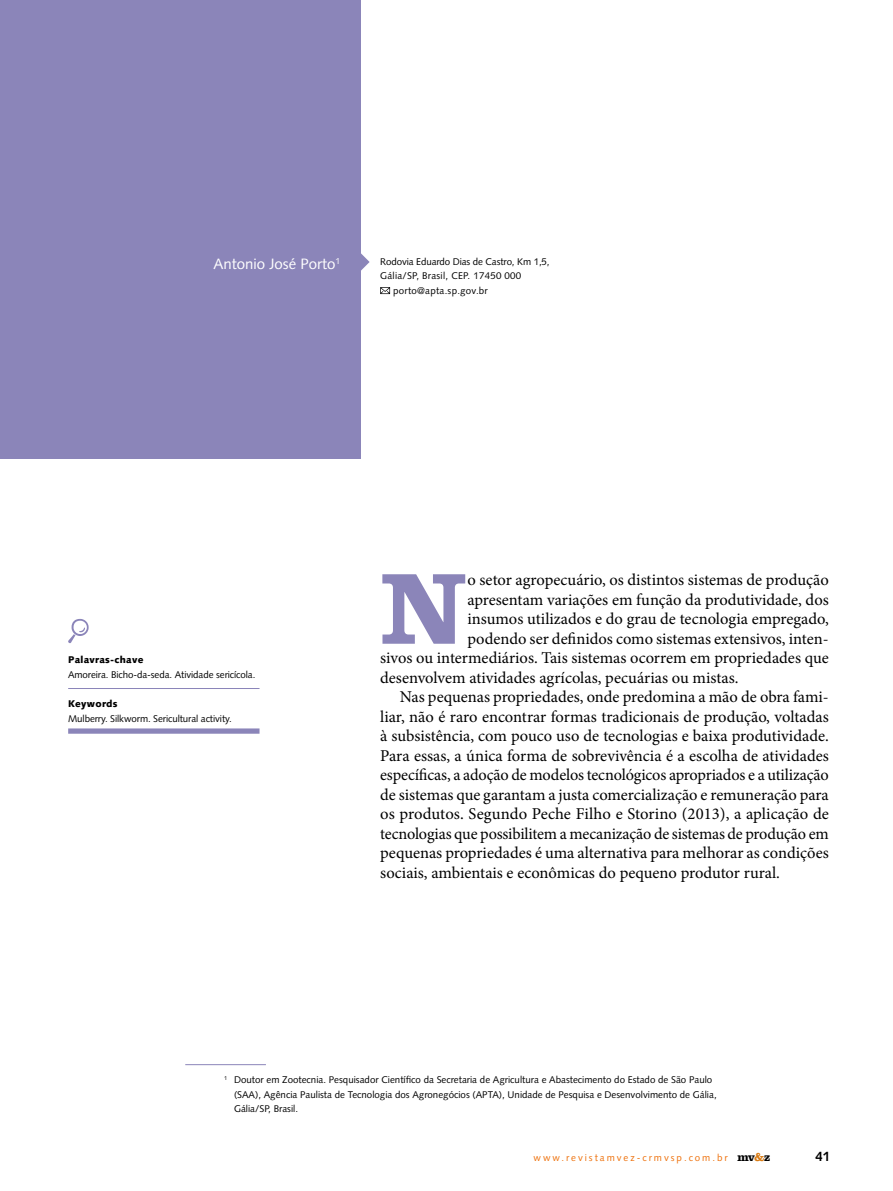
<style>
.page{position:relative;width:893px;height:1191px;background:#fff}
.page>*{position:absolute;margin:0;border:0;box-sizing:border-box;transform-origin:0 0}
.t1{font:700 104.7px "Clarendon LT Std";color:#8b85b9}
.t2{font:16.5px "Minion Pro";color:#000}
.t3{font:15px "Syntax LT Std";color:#fff}
.t4{font:700 13.5px "Syntax LT Std";color:#000}
.t5{font:9.75px/14.7px "Syntax LT Std";color:#000}
.t6{font:9.75px "Syntax LT Std";letter-spacing:.025em;color:#000}
.t7{font:9.75px "Syntax LT Std";letter-spacing:.2em;color:#ee710c}
.t8{font:900 9.75px "Syntax LT Std";letter-spacing:.025em;color:#000}
.s1{font-family:"Clarendon LT Std";font-weight:700;font-size:12px;color:#000}
.s2{font-family:"Clarendon LT Std";font-weight:700;font-size:12px;color:#d97b14}
</style>
<div class="page">
<div style="left:0;top:0;width:361px;height:458px;background:#8b85b9"></div>
<svg style="left:361px;top:253px;width:9px;height:18px"></svg>
<hr style="left:68px;top:688px;width:192px;height:1px;background:#8b85b9">
<div style="left:68px;top:728px;width:192px;height:5px;background:#8b85b9"></div>
<svg style="left:68px;top:619px;width:21px;height:24px"></svg>
<svg style="left:380px;top:287px;width:10px;height:7px"></svg>
<hr style="left:185px;top:1064px;width:81px;height:1px;background:#8b85b9">
<p class="t3" style="left:214px;top:254px;width:128px">Antonio José Porto<sup>1</sup></p>
<p class="t5" style="left:380px;top:254px;width:171px">Rodovia Eduardo Dias de Castro, Km 1,5,</p>
<p class="t6" style="left:380px;top:270px;width:143px">Gália/SP, Brasil, CEP. 17450 000</p>
<p class="t6" style="left:393px;top:285px;width:96px">porto@apta.sp.gov.br</p>
<p class="t8" style="left:68px;top:654px;width:77px">Palavras-chave</p>
<p class="t5" style="left:68px;top:667px;width:189px">Amoreira. Bicho-da-seda. Atividade sericícola.</p>
<p class="t8" style="left:68px;top:698px;width:51px">Keywords</p>
<p class="t5" style="left:68px;top:711px;width:165px">Mulberry. Silkworm. Sericultural activity.</p>
<h1 class="t1" style="left:380px;top:545px;width:89px">N</h1>
<p class="t2" style="left:467px;top:569px;width:363px">o setor agropecuário, os distintos sistemas de produção</p>
<p class="t2" style="left:467px;top:588px;width:363px">apresentam variações em função da produtividade, dos</p>
<p class="t2" style="left:467px;top:608px;width:363px">insumos utilizados e do grau de tecnologia empregado,</p>
<p class="t2" style="left:467px;top:627px;width:363px">podendo ser definidos como sistemas extensivos, inten-</p>
<p class="t2" style="left:380px;top:647px;width:450px">sivos ou intermediários. Tais sistemas ocorrem em propriedades que</p>
<p class="t2" style="left:380px;top:666px;width:360px">desenvolvem atividades agrícolas, pecuárias ou mistas.</p>
<p class="t2" style="left:400px;top:686px;width:431px">Nas pequenas propriedades, onde predomina a mão de obra fami-</p>
<p class="t2" style="left:380px;top:705px;width:450px">liar, não é raro encontrar formas tradicionais de produção, voltadas</p>
<p class="t2" style="left:380px;top:725px;width:450px">à subsistência, com pouco uso de tecnologias e baixa produtividade.</p>
<p class="t2" style="left:380px;top:744px;width:450px">Para essas, a única forma de sobrevivência é a escolha de atividades</p>
<p class="t2" style="left:380px;top:764px;width:450px">específicas, a adoção de modelos tecnológicos apropriados e a utilização</p>
<p class="t2" style="left:380px;top:783px;width:450px">de sistemas que garantam a justa comercialização e remuneração para</p>
<p class="t2" style="left:380px;top:803px;width:450px">os produtos. Segundo Peche Filho e Storino (2013), a aplicação de</p>
<p class="t2" style="left:380px;top:822px;width:450px">tecnologias que possibilitem a mecanização de sistemas de produção em</p>
<p class="t2" style="left:380px;top:842px;width:450px">pequenas propriedades é uma alternativa para melhorar as condições</p>
<p class="t2" style="left:380px;top:861px;width:401px">sociais, ambientais e econômicas do pequeno produtor rural.</p>
<p class="t5" style="left:234px;top:1072px;width:484px;text-indent:-10px"><sup>1</sup> Doutor em Zootecnia. Pesquisador Científico da Secretaria de Agricultura e Abastecimento do Estado de São Paulo (SAA), Agência Paulista de Tecnologia dos Agronegócios (APTA), Unidade de Pesquisa e Desenvolvimento de Gália,<br>Gália/SP, Brasil.</p>
<p class="t7" style="left:534px;top:1151px;width:238px">www.revistamvez-crmvsp.com.br <span class="s1">mv</span><span class="s2">&amp;</span><span class="s1">z</span></p>
<p class="t4" style="left:815px;top:1148px;width:16px">41</p>
</div>
